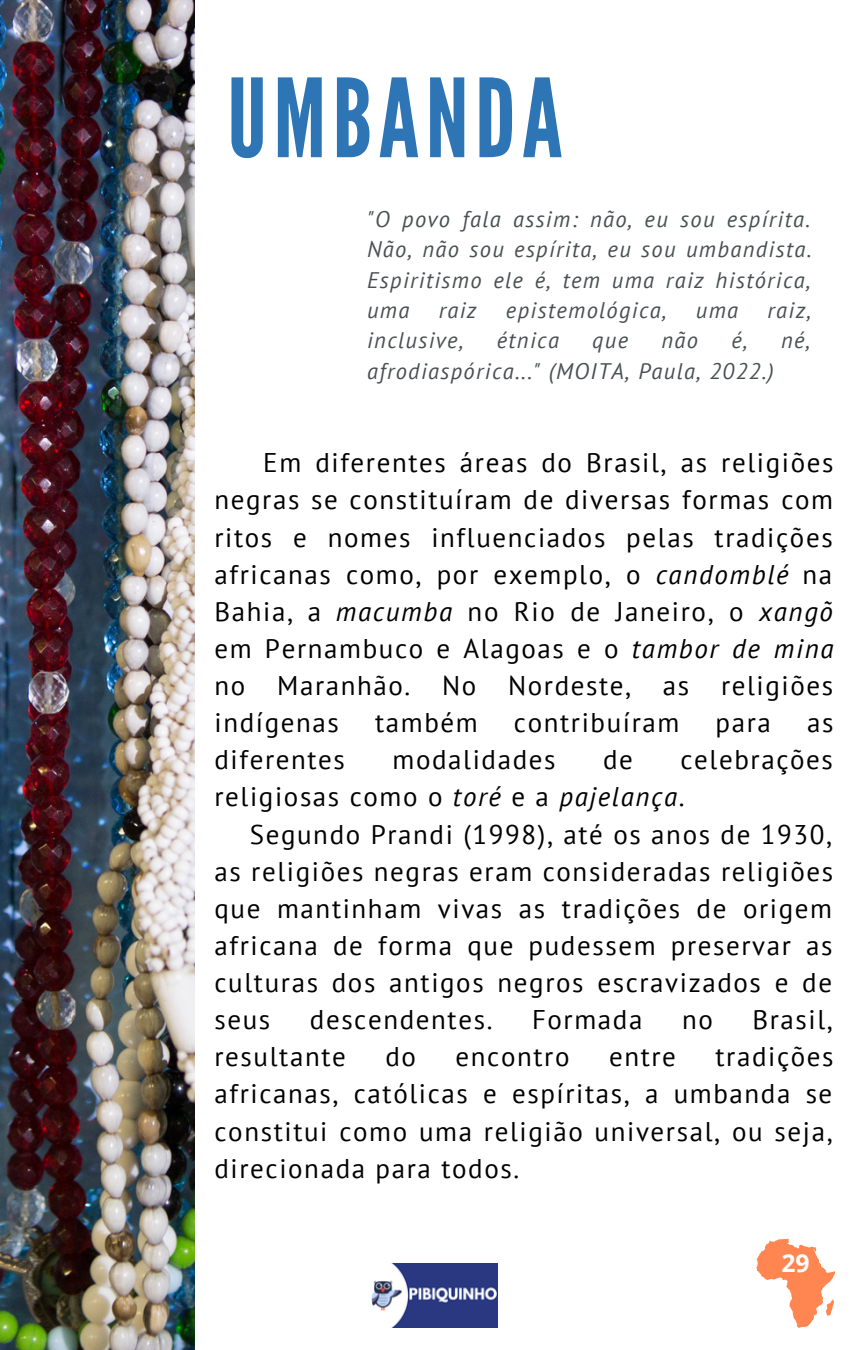
<style>
.page{position:relative;width:864px;height:1350px;background:#fff}
.page>*{position:absolute;margin:0;border:0;box-sizing:border-box;transform-origin:0 0}
.t1{font:108.67px "League Gothic";letter-spacing:.06em;color:#2e75b6}
.t2{font:27px/37.1px "PT Sans";letter-spacing:.06em;color:#000;text-align:justify}
.t3{font:700 24.75px "Open Sans";color:#fff}
.t4{font:italic 22.5px/30.4px "PT Sans";letter-spacing:.06em;color:#495052;text-align:justify}
.s1{font-style:italic}
</style>
<div class="page">
<img style="left:0;top:0;width:194px;height:1350px">
<img style="left:371px;top:1264px;width:126px;height:64px">
<svg style="left:756px;top:1239px;width:79px;height:89px"></svg>
<h1 class="t1" style="left:227px;top:56px;width:337px">UMBANDA</h1>
<p class="t4" style="left:367px;top:203px;width:446px">"O povo fala assim: não, eu sou espírita.<br>Não, não sou espírita, eu sou umbandista.<br>Espiritismo ele é, tem uma raiz histórica, uma</p>
<p class="t4" style="left:439px;top:294px;width:39px">raiz</p>
<p class="t4" style="left:506px;top:294px;width:162px">epistemológica,</p>
<p class="t4" style="left:696px;top:294px;width:44px">uma</p>
<p class="t4" style="left:768px;top:294px;width:45px">raiz,</p>
<p class="t4" style="left:367px;top:325px;width:98px">inclusive,</p>
<p class="t4" style="left:497px;top:325px;width:64px">étnica</p>
<p class="t4" style="left:592px;top:325px;width:37px">que</p>
<p class="t4" style="left:662px;top:325px;width:38px">não</p>
<p class="t4" style="left:732px;top:325px;width:18px">é,</p>
<p class="t4" style="left:781px;top:325px;width:31px">né,</p>
<p class="t4" style="left:367px;top:355px;width:408px">afrodiaspórica..." (MOITA, Paula, 2022.)</p>
<p class="t2" style="left:215px;top:444px;width:621px;text-indent:49px">Em diferentes áreas do Brasil, as religiões negras se constituíram de diversas formas com ritos e nomes influenciados pelas tradições africanas como, por exemplo, o <span class="s1">candomblé</span> na Bahia, a <span class="s1">macumba</span> no Rio de Janeiro, o <span class="s1">xangõ </span>em Pernambuco e Alagoas e o <span class="s1">tambor de mina </span>no Maranhão. No Nordeste, as religiões indígenas</p>
<p class="t2" style="left:375px;top:704px;width:104px">também</p>
<p class="t2" style="left:514px;top:704px;width:167px">contribuíram</p>
<p class="t2" style="left:716px;top:704px;width:57px">para</p>
<p class="t2" style="left:807px;top:704px;width:28px">as</p>
<p class="t2" style="left:215px;top:741px;width:620px;text-indent:466px">celebrações religiosas como o <span class="s1">toré</span> e a <span class="s1">pajelança</span>.</p>
<p class="t2" style="left:215px;top:815px;width:620px;text-indent:35px">Segundo Prandi (1998), até os anos de 1930, as religiões negras eram consideradas religiões que mantinham vivas as tradições de origem africana de forma que pudessem preservar as culturas dos antigos negros escravizados e de seus</p>
<p class="t2" style="left:215px;top:741px;width:132px">diferentes</p>
<p class="t2" style="left:393px;top:741px;width:165px">modalidades</p>
<p class="t2" style="left:603px;top:741px;width:31px">de</p>
<p class="t2" style="left:310px;top:1001px;width:184px">descendentes.</p>
<p class="t2" style="left:532px;top:1001px;width:112px">Formada</p>
<p class="t2" style="left:682px;top:1001px;width:32px">no</p>
<p class="t2" style="left:752px;top:1001px;width:82px">Brasil,</p>
<p class="t2" style="left:215px;top:1038px;width:133px">resultante</p>
<p class="t2" style="left:385px;top:1038px;width:32px">do</p>
<p class="t2" style="left:456px;top:1038px;width:115px">encontro</p>
<p class="t2" style="left:609px;top:1038px;width:68px">entre</p>
<p class="t2" style="left:215px;top:1038px;width:621px;text-indent:501px">tradições africanas, católicas e espíritas, a umbanda se constitui como uma religião universal, ou seja, direcionada para todos.</p>
<p class="t3" style="left:782px;top:1246px;width:30px">29</p>
</div>
